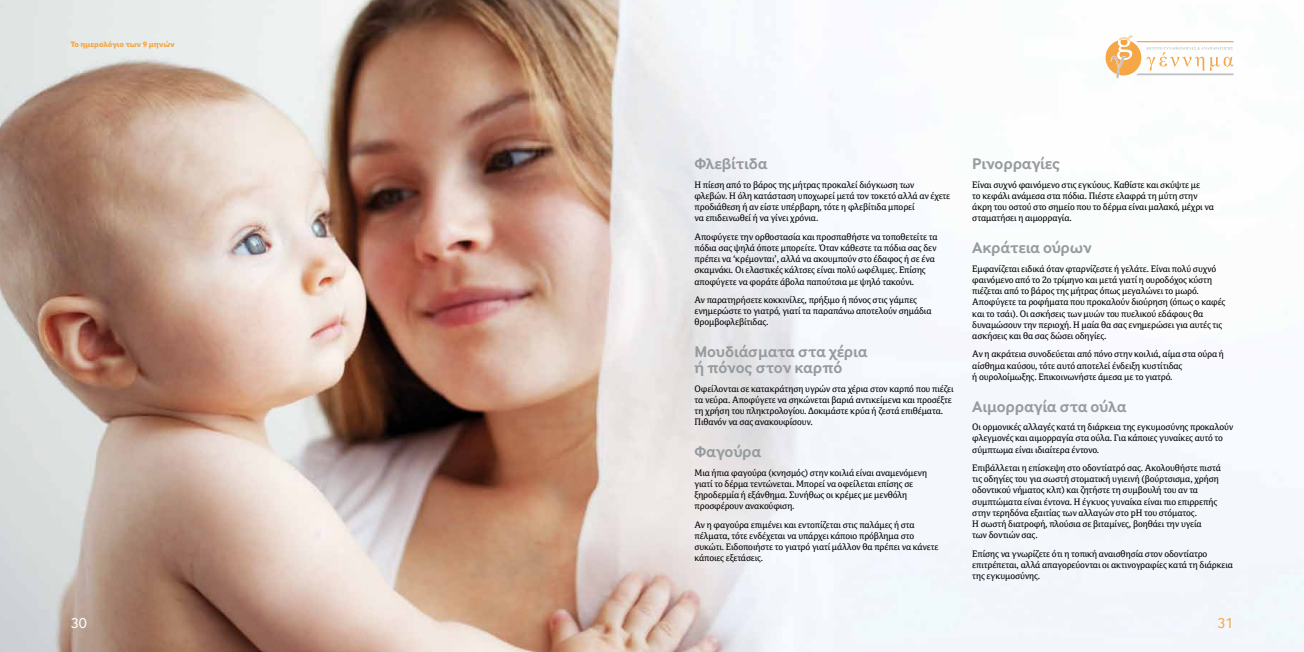
<style>
.page{position:relative;width:1304px;height:652px;background:#fff}
.page>*{position:absolute;margin:0;border:0;box-sizing:border-box;transform-origin:0 0}
.t1{font:700 16px/16px "Inter Face Greek";letter-spacing:-.01em;color:#969b9f}
.t2{font:15px "Inter Face Greek";color:#fff}
.t3{font:15px "Inter Face Greek";color:#f5a748}
.t4{font:9px/11.2px "Cordale Grk";letter-spacing:-.01em;color:#000}
.t5{font:8px "Inter Face Greek X Bold";letter-spacing:-.005em;color:#f5a748}
</style>
<div class="page">
<img style="left:0;top:0;width:1304px;height:652px">
<div style="left:1106px;top:40px;width:35px;height:35px;background:#f5a748;border-radius:50%"></div>
<svg style="left:1111px;top:35px;width:122px;height:44px"></svg>
<p class="t5" style="left:71px;top:39px;width:105px">Το ημερολόγιο των 9 μηνών</p>
<h1 class="t1" style="left:694px;top:156px;width:75px">Φλεβίτιδα</h1>
<p class="t4" style="left:694px;top:179px;width:257px">Η πίεση από το βάρος της μήτρας προκαλεί διόγκωση των<br>φλεβών. Η όλη κατάσταση υποχωρεί μετά τον τοκετό αλλά αν έχετε προδιάθεση ή αν είστε υπέρβαρη, τότε η φλεβίτιδα μπορεί<br>να επιδεινωθεί ή να γίνει χρόνια.</p>
<p class="t4" style="left:694px;top:231px;width:244px">Αποφύγετε την ορθοστασία και προσπαθήστε να τοποθετείτε τα πόδια σας ψηλά όποτε μπορείτε. Όταν κάθεστε τα πόδια σας δεν πρέπει να ‘κρέμονται’, αλλά να ακουμπούν στο έδαφος ή σε ένα σκαμνάκι. Οι ελαστικές κάλτσες είναι πολύ ωφέλιμες. Επίσης αποφύγετε να φοράτε άβολα παπούτσια με ψηλό τακούνι.</p>
<p class="t4" style="left:694px;top:294px;width:239px">Αν παρατηρήσετε κοκκινίλες, πρήξιμο ή πόνος στις γάμπες ενημερώστε το γιατρό, γιατί τα παραπάνω αποτελούν σημάδια θρομβοφλεβίτιδας.</p>
<h1 class="t1" style="left:694px;top:344px;width:175px">Μουδιάσματα στα χέρια ή πόνος στον καρπό</h1>
<p class="t4" style="left:694px;top:383px;width:260px">Οφείλονται σε κατακράτηση υγρών στα χέρια στον καρπό που πιέζει τα νεύρα. Αποφύγετε να σηκώνεται βαριά αντικείμενα και προσέξτε τη χρήση του πληκτρολογίου. Δοκιμάστε κρύα ή ζεστά επιθέματα.<br>Πιθανόν να σας ανακουφίσουν.</p>
<h1 class="t1" style="left:694px;top:444px;width:68px">Φαγούρα</h1>
<p class="t4" style="left:694px;top:467px;width:234px">Μια ήπια φαγούρα (κνησμός) στην κοιλιά είναι αναμενόμενη γιατί το δέρμα τεντώνεται. Μπορεί να οφείλεται επίσης σε ξηροδερμία ή εξάνθημα. Συνήθως οι κρέμες με μενθόλη προσφέρουν ανακούφιση.</p>
<p class="t4" style="left:694px;top:519px;width:245px">Αν η φαγούρα επιμένει και εντοπίζεται στις παλάμες ή στα πέλματα, τότε ενδέχεται να υπάρχει κάποιο πρόβλημα στο συκώτι. Ειδοποιήστε το γιατρό γιατί μάλλον θα πρέπει να κάνετε κάποιες εξετάσεις.</p>
<h1 class="t1" style="left:972px;top:156px;width:90px">Ρινορραγίες</h1>
<p class="t4" style="left:972px;top:179px;width:243px">Είναι συχνό φαινόμενο στις εγκύους. Καθίστε και σκύψτε με<br>το κεφάλι ανάμεσα στα πόδια. Πιέστε ελαφρά τη μύτη στην άκρη του οστού στο σημείο που το δέρμα είναι μαλακό, μέχρι να σταματήσει η αιμορραγία.</p>
<h1 class="t1" style="left:972px;top:240px;width:121px">Ακράτεια ούρων</h1>
<p class="t4" style="left:972px;top:263px;width:254px">Εμφανίζεται ειδικά όταν φταρνίζεστε ή γελάτε. Είναι πολύ συχνό φαινόμενο από το 2ο τρίμηνο και μετά γιατί η ουροδόχος κύστη πιέζεται από το βάρος της μήτρας όπως μεγαλώνει το μωρό.<br>Αποφύγετε τα ροφήματα που προκαλούν διούρηση (όπως ο καφές και το τσάι). Οι ασκήσεις των μυών του πυελικού εδάφους θα δυναμώσουν την περιοχή. Η μαία θα σας ενημερώσει για αυτές τις ασκήσεις και θα σας δώσει οδηγίες.</p>
<p class="t4" style="left:972px;top:349px;width:253px">Αν η ακράτεια συνοδεύεται από πόνο στην κοιλιά, αίμα στα ούρα ή αίσθημα καύσου, τότε αυτό αποτελεί ένδειξη κυστίτιδας<br>ή ουρολοίμωξης. Επικοινωνήστε άμεσα με το γιατρό.</p>
<h1 class="t1" style="left:972px;top:399px;width:156px">Αιμορραγία στα ούλα</h1>
<p class="t4" style="left:972px;top:421px;width:262px">Οι ορμονικές αλλαγές κατά τη διάρκεια της εγκυμοσύνης προκαλούν φλεγμονές και αιμορραγία στα ούλα. Για κάποιες γυναίκες αυτό το σύμπτωμα είναι ιδιαίτερα έντονο.</p>
<p class="t4" style="left:972px;top:462px;width:250px">Επιβάλλεται η επίσκεψη στο οδοντίατρό σας. Ακολουθήστε πιστά τις οδηγίες του για σωστή στοματική υγιεινή (βούρτσισμα, χρήση οδοντικού νήματος κλπ) και ζητήστε τη συμβουλή του αν τα συμπτώματα είναι έντονα. Η έγκυος γυναίκα είναι πιο επιρρεπής στην τερηδόνα εξαιτίας των αλλαγών στο pH του στόματος.<br>Η σωστή διατροφή, πλούσια σε βιταμίνες, βοηθάει την υγεία<br>των δοντιών σας.</p>
<p class="t4" style="left:972px;top:548px;width:262px">Επίσης να γνωρίζετε ότι η τοπική αναισθησία στον οδοντίατρο επιτρέπεται, αλλά απαγορεύονται οι ακτινογραφίες κατά τη διάρκεια της εγκυμοσύνης.</p>
<h2 class="t2" style="left:71px;top:614px;width:18px">30</h2>
<h2 class="t3" style="left:1217px;top:614px;width:18px">31</h2>
</div>
